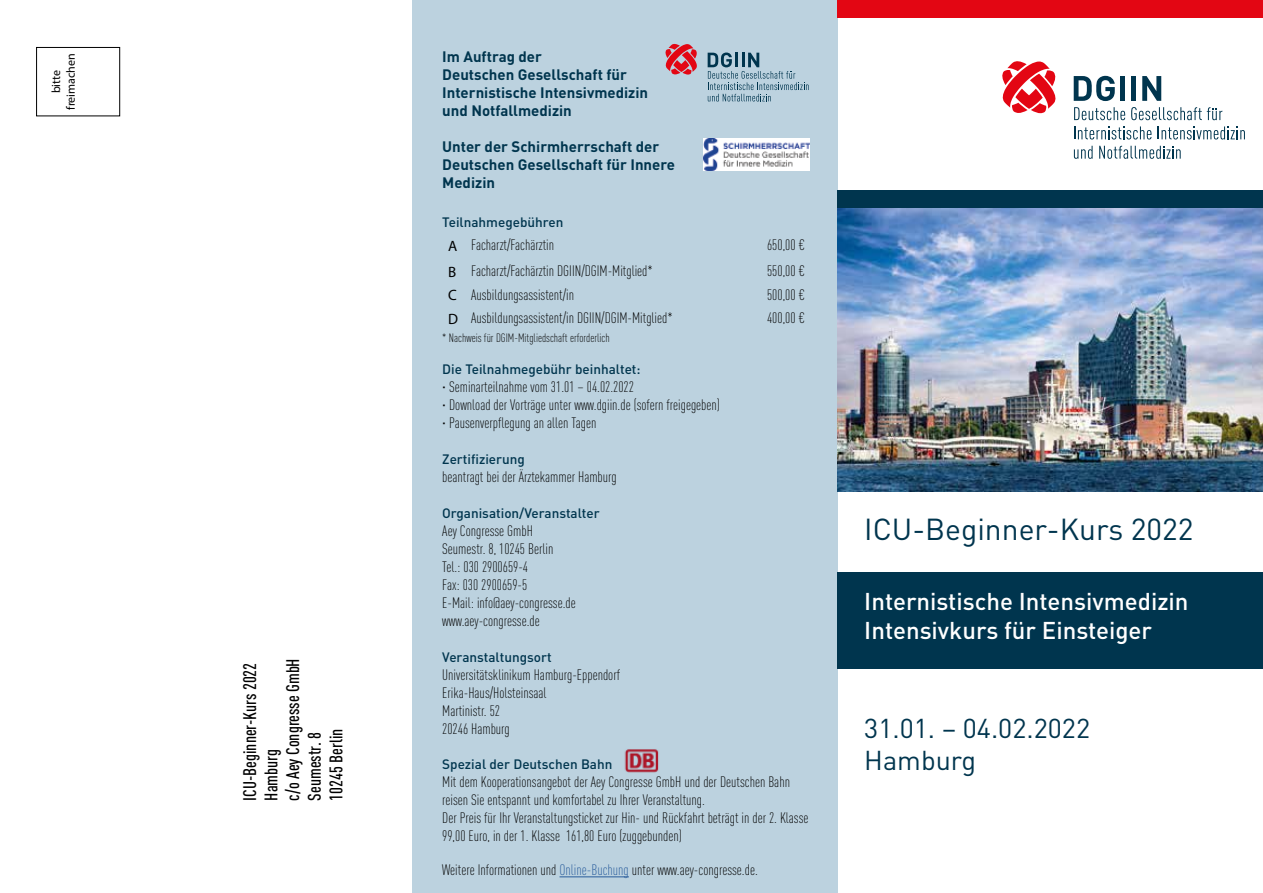
<style>
.page{position:relative;width:1263px;height:893px;background:#fff}
.page>*{position:absolute;margin:0;border:0;box-sizing:border-box;transform-origin:0 0}
.t1{font:30px "DIN Pro";color:#00354e}
.t2{font:27px/32.4px "DIN Pro";color:#00354e}
.t3{font:500 24px/28.8px "DIN Pro";color:#fff}
.t4{font:500 condensed 18px/21.6px "DIN Pro";color:#000}
.t5{font:300 condensed 15px/18px "DIN Pro";color:#000}
.t6{font:700 15px/18px "DIN Pro";color:#00354e}
.t7{font:500 13.5px "DIN Pro";color:#00354e}
.t8{font:300 condensed 12px "DIN Pro";color:#000}
.t9{font:12px/14.4px "Myriad Pro";color:#000;text-align:center}
.s1{font-family:"Myriad Pro";font-weight:400;font-stretch:normal}
.s2{color:#275b9b}
</style>
<div class="page">
<div style="left:412px;top:0;width:426px;height:893px;background:#bcd2df"></div>
<hr style="left:559px;top:877px;width:70px;height:1px;background:#275b9b">
<img style="left:704px;top:139px;width:105px;height:31px">
<img style="left:624px;top:749px;width:35px;height:24px">
<div style="left:36px;top:47px;width:84px;height:69px;border:1px solid #000"></div>
<svg style="left:708px;top:53px;width:101px;height:48px"></svg>
<svg style="left:665px;top:43px;width:32px;height:32px"></svg>
<div style="left:838px;top:572px;width:425px;height:97px;background:#00354e"></div>
<div style="left:838px;top:0;width:425px;height:17px;background:#e30613"></div>
<svg style="left:1142px;top:76px;width:19px;height:25px"></svg>
<div style="left:1131px;top:76px;width:5px;height:25px;background:#00354e"></div>
<div style="left:1120px;top:76px;width:5px;height:25px;background:#00354e"></div>
<svg style="left:1074px;top:76px;width:41px;height:25px"></svg>
<svg style="left:1074px;top:107px;width:51px;height:13px"></svg>
<svg style="left:1131px;top:107px;width:91px;height:13px"></svg>
<svg style="left:1074px;top:126px;width:77px;height:14px"></svg>
<svg style="left:1158px;top:126px;width:87px;height:14px"></svg>
<svg style="left:1074px;top:146px;width:18px;height:13px"></svg>
<svg style="left:1099px;top:146px;width:82px;height:13px"></svg>
<svg style="left:1002px;top:61px;width:54px;height:52px"></svg>
<img style="left:838px;top:207px;width:425px;height:284px">
<div style="left:838px;top:190px;width:425px;height:17px;background:#00354e"></div>
<p class="t9" style="left:49px;top:110px;width:58px;rotate:-90deg">bitte freimachen</p>
<p class="t4" style="left:237px;top:800px;width:144px;rotate:-90deg">ICU-Beginner-Kurs 2022<br>Hamburg<br>c/o Aey Congresse GmbH<br>Seumestr. 8<br>10245 Berlin</p>
<p class="t6" style="left:442px;top:45px;width:207px">Im Auftrag der<br>Deutschen Gesellschaft für<br>Internistische Intensivmedizin und Notfallmedizin</p>
<p class="t6" style="left:442px;top:135px;width:234px">Unter der Schirmherrschaft der<br>Deutschen Gesellschaft für Innere<br>Medizin</p>
<p class="t7" style="left:442px;top:211px;width:123px">Teilnahmegebühren</p>
<p class="t5" style="left:448px;top:235px;width:107px"><span class="s1">A</span> Facharzt/Fachärztin</p>
<p class="t5" style="left:767px;top:235px;width:39px">650,00 €</p>
<p class="t5" style="left:448px;top:261px;width:206px"><span class="s1">B</span> Facharzt/Fachärztin DGIIN/DGIM-Mitglied*</p>
<p class="t5" style="left:767px;top:261px;width:39px">550,00 €</p>
<p class="t5" style="left:448px;top:284px;width:127px"><span class="s1">C</span> Ausbildungsassistent/in</p>
<p class="t5" style="left:767px;top:284px;width:39px">500,00 €</p>
<p class="t5" style="left:448px;top:308px;width:226px"><span class="s1">D</span> Ausbildungsassistent/in DGIIN/DGIM-Mitglied*</p>
<p class="t5" style="left:767px;top:308px;width:39px">400,00 €</p>
<p class="t8" style="left:442px;top:329px;width:169px">* Nachweis für DGIM-Mitgliedschaft erforderlich</p>
<p class="t7" style="left:442px;top:358px;width:200px">Die Teilnahmegebühr beinhaltet:</p>
<p class="t5" style="left:442px;top:377px;width:279px">· Seminarteilnahme vom 31.01 – 04.02.2022<br>· Download der Vorträge unter www.dgiin.de (sofern freigegeben) · Pausenverpflegung an allen Tagen</p>
<p class="t7" style="left:442px;top:448px;width:84px">Zertifizierung</p>
<p class="t5" style="left:442px;top:467px;width:176px">beantragt bei der Ärztekammer Hamburg</p>
<p class="t7" style="left:442px;top:502px;width:159px">Organisation/Veranstalter</p>
<p class="t5" style="left:442px;top:521px;width:135px">Aey Congresse GmbH<br>Seumestr. 8, 10245 Berlin<br>Tel.: 030 2900659-4<br>Fax: 030 2900659-5<br>E-Mail: info@aey-congresse.de www.aey-congresse.de</p>
<p class="t7" style="left:442px;top:646px;width:111px">Veranstaltungsort</p>
<p class="t5" style="left:442px;top:665px;width:179px">Universitätsklinikum Hamburg-Eppendorf<br>Erika-Haus/Holsteinsaal<br>Martinistr. 52<br>20246 Hamburg</p>
<p class="t7" style="left:442px;top:753px;width:172px">Spezial der Deutschen Bahn</p>
<p class="t5" style="left:442px;top:771px;width:368px">Mit dem Kooperationsangebot der Aey Congresse GmbH und der Deutschen Bahn reisen Sie entspannt und komfortabel zu Ihrer Veranstaltung.<br>Der Preis für Ihr Veranstaltungsticket zur Hin- und Rückfahrt beträgt in der 2. Klasse 99,00 Euro, in der 1. Klasse 161,80 Euro (zuggebunden)</p>
<p class="t5" style="left:442px;top:860px;width:317px">Weitere Informationen und <span class="s2">Online-Buchung</span> unter www.aey-congresse.de.</p>
<h1 class="t1" style="left:864px;top:505px;width:331px">ICU-Beginner-Kurs 2022</h1>
<h3 class="t3" style="left:864px;top:585px;width:326px">Internistische Intensivmedizin<br>Intensivkurs für Einsteiger</h3>
<h2 class="t2" style="left:864px;top:709px;width:227px">31.01. – 04.02.2022<br>Hamburg</h2>
</div>
